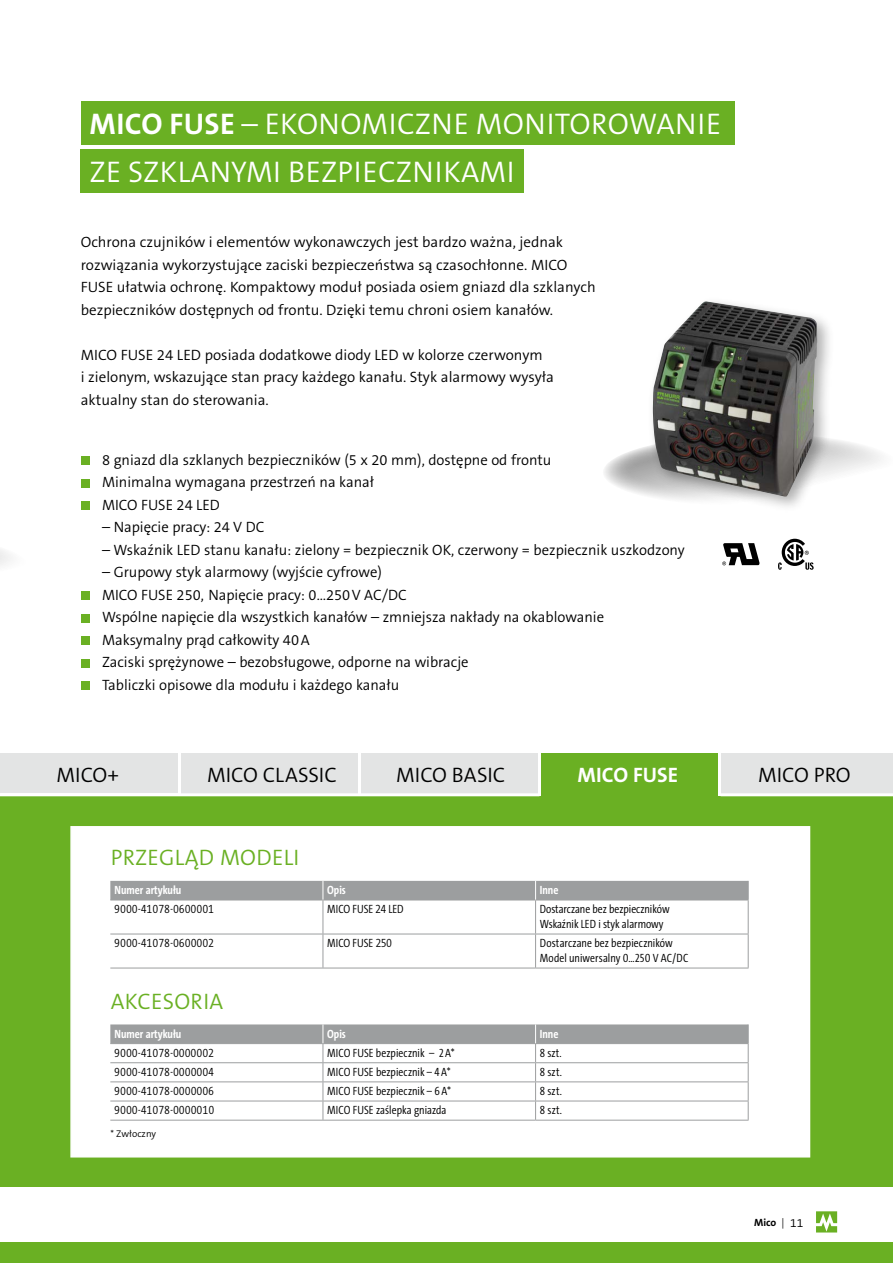
<style>
.page{position:relative;width:893px;height:1263px;background:#fff}
.page>*{position:absolute;margin:0;border:0;box-sizing:border-box;transform-origin:0 0}
.t1{font:300 30px/48px "The Sans B Plus W4";letter-spacing:.015em;color:#fff}
.t2{font:300 22.5px "The Sans B Plus W4";letter-spacing:.015em;color:#6ab023}
.t3{font:300 21px "The Sans B Plus W4";letter-spacing:-.005em;color:#000}
.t4{font:700 21px "The Sans B Plus W7";letter-spacing:.005em;color:#fff}
.t5{font:300 15px/22.5px "The Sans B Plus W4";color:#000}
.t6{font:300 12px/15px "The Sans Cd LF4";color:#000}
.t7{font:300 12px "The Sans Cd TF4";letter-spacing:.05em;color:#000}
.t8{font:700 12px "The Sans Cd LF7";color:#fff}
.t9{font:300 12px "The Sans Cd TF4";color:#000}
.t10{font:300 12px "The Sans Cd TF4";letter-spacing:.005em;color:#000}
.t11{font:700 10.5px "The Sans B Plus W7";color:#000}
.t12{font:300 9.75px "The Sans B Plus W4";color:#000}
.s1{font-family:"The Sans B Plus W7";font-weight:700}
.s2{font-family:"The Sans B Plus W4";font-weight:300}
.s3{font-family:"The Sans B Plus W4";font-weight:300;font-size:12px}
</style>
<div class="page">
<svg style="left:816px;top:1211px;width:22px;height:22px"></svg>
<svg style="left:816px;top:1211px;width:21px;height:21px"></svg>
<div style="left:0;top:1242px;width:893px;height:21px;background:#6ab023"></div>
<div style="left:181px;top:754px;width:177px;height:298px;background:#e3e4e4"></div>
<div style="left:361px;top:754px;width:177px;height:298px;background:#e3e4e4"></div>
<div style="left:541px;top:754px;width:177px;height:298px;background:#6ab023"></div>
<div style="left:721px;top:754px;width:172px;height:298px;background:#e3e4e4"></div>
<div style="left:0;top:754px;width:178px;height:298px;background:#e3e4e4"></div>
<div style="left:0;top:796px;width:893px;height:390px;background:#6ab023"></div>
<svg style="left:604px;top:440px;width:277px;height:55px"></svg>
<div style="left:81px;top:456px;width:8px;height:9px;background:#6ab023"></div>
<div style="left:81px;top:479px;width:8px;height:8px;background:#6ab023"></div>
<div style="left:81px;top:501px;width:8px;height:9px;background:#6ab023"></div>
<div style="left:81px;top:591px;width:8px;height:9px;background:#6ab023"></div>
<div style="left:81px;top:614px;width:8px;height:8px;background:#6ab023"></div>
<div style="left:81px;top:636px;width:8px;height:9px;background:#6ab023"></div>
<div style="left:81px;top:659px;width:8px;height:8px;background:#6ab023"></div>
<div style="left:81px;top:681px;width:8px;height:9px;background:#6ab023"></div>
<div style="left:70px;top:826px;width:740px;height:331px;background:#fff"></div>
<div style="left:647px;top:296px;width:187px;height:217px;background:#000;opacity:.31"></div>
<img style="left:653px;top:301px;width:164px;height:196px">
<svg style="left:0;top:549px;width:11px;height:16px"></svg>
<hr style="left:720px;top:793px;width:173px;height:3px;background:#fff">
<svg style="left:778px;top:539px;width:36px;height:31px"></svg>
<svg style="left:722px;top:543px;width:38px;height:22px"></svg>
<hr style="left:0;top:793px;width:539px;height:3px;background:#fff">
<div style="left:81px;top:101px;width:653px;height:43px;background:#6ab023"></div>
<div style="left:81px;top:149px;width:443px;height:43px;background:#6ab023"></div>
<hr style="left:110px;top:900px;width:213px;height:1px;background:#9c9e9f">
<hr style="left:323px;top:900px;width:213px;height:1px;background:#9c9e9f">
<hr style="left:323px;top:900px;width:1px;height:34px;background:#9c9e9f">
<hr style="left:536px;top:900px;width:213px;height:1px;background:#9c9e9f">
<hr style="left:535px;top:900px;width:1px;height:34px;background:#9c9e9f">
<hr style="left:748px;top:900px;width:1px;height:34px;background:#9c9e9f">
<hr style="left:110px;top:934px;width:213px;height:1px;background:#9c9e9f">
<hr style="left:323px;top:934px;width:213px;height:1px;background:#9c9e9f">
<hr style="left:323px;top:934px;width:1px;height:34px;background:#9c9e9f">
<hr style="left:536px;top:934px;width:213px;height:1px;background:#9c9e9f">
<hr style="left:535px;top:934px;width:1px;height:34px;background:#9c9e9f">
<hr style="left:748px;top:934px;width:1px;height:34px;background:#9c9e9f">
<hr style="left:110px;top:968px;width:213px;height:1px;background:#9c9e9f">
<hr style="left:323px;top:968px;width:213px;height:1px;background:#9c9e9f">
<hr style="left:536px;top:968px;width:213px;height:1px;background:#9c9e9f">
<div style="left:110px;top:881px;width:639px;height:19px;background:#9c9e9f"></div>
<hr style="left:110px;top:1120px;width:213px;height:1px;background:#9c9e9f">
<hr style="left:323px;top:1120px;width:213px;height:1px;background:#9c9e9f">
<hr style="left:536px;top:1120px;width:213px;height:1px;background:#9c9e9f">
<svg style="left:110px;top:1024px;width:639px;height:96px"></svg>
<h1 class="t1" style="left:90px;top:100px;width:633px"><span class="s1">MICO FUSE</span> – EKONOMICZNE MONITOROWANIE<br>ZE SZKLANYMI BEZPIECZNIKAMI</h1>
<p class="t5" style="left:81px;top:231px;width:516px">Ochrona czujników i elementów wykonawczych jest bardzo ważna, jednak rozwiązania wykorzystujące zaciski bezpieczeństwa są czasochłonne. MICO FUSE ułatwia ochronę. Kompaktowy moduł posiada osiem gniazd dla szklanych bezpieczników dostępnych od frontu. Dzięki temu chroni osiem kanałów.</p>
<p class="t5" style="left:81px;top:343px;width:475px">MICO FUSE 24 LED posiada dodatkowe diody LED w kolorze czerwonym<br>i zielonym, wskazujące stan pracy każdego kanału. Styk alarmowy wysyła aktualny stan do sterowania.</p>
<p class="t5" style="left:102px;top:449px;width:451px">8 gniazd dla szklanych bezpieczników (5 x 20 mm), dostępne od frontu<br>Minimalna wymagana przestrzeń na kanał<br>MICO FUSE 24 LED</p>
<p class="t5" style="left:102px;top:516px;width:164px">– Napięcie pracy: 24 V DC</p>
<p class="t5" style="left:102px;top:539px;width:584px">– Wskaźnik LED stanu kanału: zielony = bezpiecznik OK, czerwony = bezpiecznik uszkodzony</p>
<p class="t5" style="left:102px;top:561px;width:504px">– Grupowy styk alarmowy (wyjście cyfrowe)<br>MICO FUSE 250, Napięcie pracy: 0…250V AC/DC<br>Wspólne napięcie dla wszystkich kanałów – zmniejsza nakłady na okablowanie Maksymalny prąd całkowity 40A<br>Zaciski sprężynowe – bezobsługowe, odporne na wibracje<br>Tabliczki opisowe dla modułu i każdego kanału</p>
<h3 class="t3" style="left:57px;top:762px;width:64px">MICO+</h3>
<h3 class="t3" style="left:207px;top:762px;width:131px">MICO CLASSIC</h3>
<h3 class="t3" style="left:396px;top:762px;width:111px">MICO BASIC</h3>
<h3 class="t4" style="left:577px;top:762px;width:102px">MICO FUSE</h3>
<h3 class="t3" style="left:758px;top:761px;width:94px">MICO PRO</h3>
<h2 class="t2" style="left:111px;top:843px;width:190px">PRZEGLĄD MODELI</h2>
<p class="t8" style="left:115px;top:882px;width:68px">Numer artykułu</p>
<p class="t8" style="left:327px;top:882px;width:20px">Opis</p>
<p class="t8" style="left:540px;top:882px;width:20px">Inne</p>
<p class="t7" style="left:115px;top:903px;width:101px">9000-41078-0600001</p>
<p class="t9" style="left:327px;top:903px;width:78px">MICO FUSE 24 LED</p>
<p class="t6" style="left:540px;top:901px;width:131px">Dostarczane bez bezpieczników<br>Wskaźnik LED i styk alarmowy</p>
<p class="t7" style="left:115px;top:937px;width:101px">9000-41078-0600002</p>
<p class="t10" style="left:327px;top:937px;width:66px">MICO FUSE 250</p>
<p class="t6" style="left:540px;top:935px;width:150px">Dostarczane bez bezpieczników<br>Model uniwersalny 0…250 V AC/DC</p>
<h2 class="t2" style="left:111px;top:987px;width:114px">AKCESORIA</h2>
<p class="t8" style="left:115px;top:1026px;width:68px">Numer artykułu</p>
<p class="t8" style="left:327px;top:1026px;width:20px">Opis</p>
<p class="t8" style="left:540px;top:1026px;width:20px">Inne</p>
<p class="t7" style="left:115px;top:1047px;width:101px">9000-41078-0000002</p>
<p class="t6" style="left:327px;top:1045px;width:129px">MICO FUSE bezpiecznik – 2 A*</p>
<p class="t6" style="left:540px;top:1045px;width:23px">8 szt.</p>
<p class="t7" style="left:115px;top:1066px;width:101px">9000-41078-0000004</p>
<p class="t6" style="left:327px;top:1064px;width:125px">MICO FUSE bezpiecznik – 4 A*</p>
<p class="t6" style="left:540px;top:1064px;width:24px">8 szt.</p>
<p class="t7" style="left:115px;top:1085px;width:101px">9000-41078-0000006</p>
<p class="t6" style="left:327px;top:1083px;width:125px">MICO FUSE bezpiecznik – 6 A*</p>
<p class="t6" style="left:540px;top:1083px;width:24px">8 szt.</p>
<p class="t7" style="left:115px;top:1104px;width:101px">9000-41078-0000010</p>
<p class="t6" style="left:327px;top:1102px;width:121px">MICO FUSE zaślepka gniazda</p>
<p class="t6" style="left:540px;top:1102px;width:24px">8 szt.</p>
<p class="t12" style="left:110px;top:1127px;width:47px">* Zwłoczny</p>
<p class="t11" style="left:754px;top:1216px;width:51px">Mico <span class="s2">|</span> <span class="s3">11</span></p>
</div>
